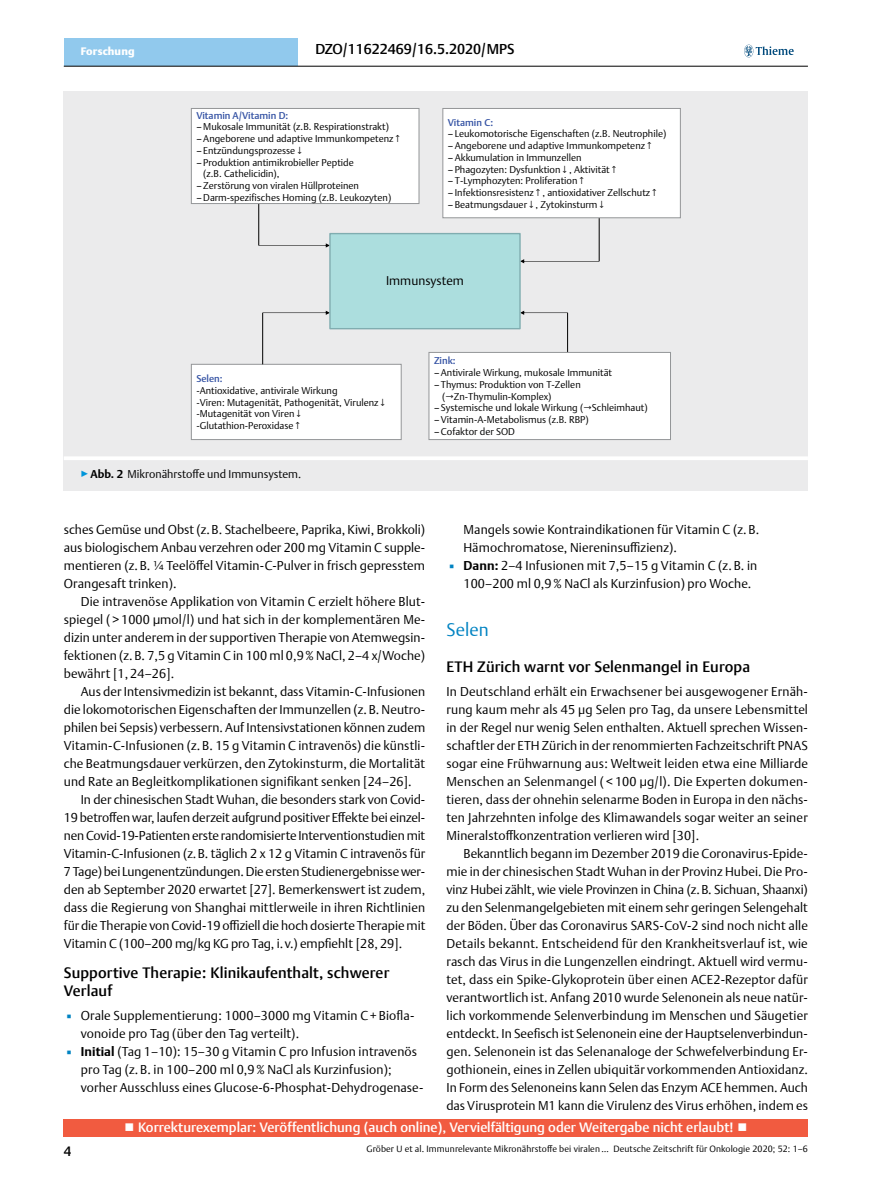
<style>
.page{position:relative;width:893px;height:1191px;background:#fff}
.page>*{position:absolute;margin:0;border:0;box-sizing:border-box;transform-origin:0 0}
.t1{font:300 18px "Thieme Argo 2011";letter-spacing:.01em;color:#0083c2}
.t2{font:500 15px/18px "Thieme Argo 2011";letter-spacing:.01em;color:#000}
.t3{font:500 14.25px "Thieme Argo 2011";color:#000}
.t4{font:500 13.5px "Thieme Argo 2011";color:#fff}
.t5{font:500 13.5px "Thieme Argo 2011";color:#000}
.t6{font:300 12.75px/18px "Thieme Argo 2011";letter-spacing:.01em;color:#000;text-align:justify}
.t7{font:300 12.6px "Thieme Argo 2011";color:#000}
.t8{font:300 11.25px "Thieme Argo 2011";color:#000}
.t9{font:900 10.8px "Thieme Argo 2011";letter-spacing:.01em;color:#fff}
.t10{font:300 9.75px/11.7px "Thieme Argo 2011";color:#000}
.t11{font:500 9.75px "Thieme Argo 2011";color:#3553a4}
.t12{font:300 9px "Thieme Argo 2011";letter-spacing:.01em;color:#000}
.s1{color:#0095da}
.s2{font-weight:700}
.s3{color:#0083c2}
</style>
<div class="page">
<div style="left:64px;top:1119px;width:744px;height:17px;background:#f15b40"></div>
<div style="left:64px;top:38px;width:234px;height:28px;background:#91c9ed"></div>
<svg style="left:744px;top:45px;width:50px;height:12px"></svg>
<hr style="left:64px;top:66px;width:744px;height:1px;background:#000">
<div style="left:64px;top:91px;width:744px;height:365px;background:#ebebec"></div>
<hr style="left:258px;top:202px;width:1px;height:43px;background:#000">
<hr style="left:599px;top:218px;width:1px;height:43px;background:#000">
<hr style="left:567px;top:313px;width:1px;height:39px;background:#000">
<div style="left:191px;top:108px;width:228px;height:96px;background:#fff;border:1px solid #949698"></div>
<div style="left:429px;top:352px;width:242px;height:88px;background:#fff;border:1px solid #949698"></div>
<div style="left:442px;top:108px;width:239px;height:110px;background:#fff;border:1px solid #949698"></div>
<div style="left:191px;top:364px;width:211px;height:76px;background:#fff;border:1px solid #949698"></div>
<svg style="left:259px;top:243px;width:70px;height:4px"></svg>
<svg style="left:521px;top:259px;width:78px;height:4px"></svg>
<hr style="left:262px;top:313px;width:1px;height:51px;background:#000">
<svg style="left:263px;top:311px;width:66px;height:4px"></svg>
<svg style="left:521px;top:311px;width:47px;height:4px"></svg>
<div style="left:329px;top:233px;width:192px;height:96px;background:#acdede;border:1px solid #80adb0"></div>
<div style="left:64px;top:456px;width:744px;height:35px;background:#ebebec"></div>
<hr style="left:64px;top:456px;width:744px;height:4px;background:#fff">
<p class="t9" style="left:81px;top:44px;width:55px">Forschung</p>
<p class="t3" style="left:315px;top:40px;width:201px">DZO/11622469/16.5.2020/MPS</p>
<p class="t11" style="left:196px;top:109px;width:93px">Vitamin A/Vitamin D:</p>
<p class="t10" style="left:196px;top:121px;width:207px">– Mukosale Immunität (z.B. Respirationstrakt) –Angeborene und adaptive Immunkompetenz↑ –Entzündungsprozesse↓</p>
<p class="t10" style="left:203px;top:156px;width:152px;text-indent:-7px">– Produktion antimikrobieller Peptide (z.B. Cathelicidin),</p>
<p class="t10" style="left:196px;top:179px;width:196px">– Zerstörung von viralen Hüllproteinen –Darm-spezifisches Homing (z.B. Leukozyten)</p>
<p class="t11" style="left:448px;top:116px;width:47px">Vitamin C:</p>
<p class="t10" style="left:448px;top:128px;width:220px">–Leukomotorische Eigenschaften (z.B. Neutrophile) –Angeborene und adaptive Immunkompetenz↑ –Akkumulation in Immunzellen</p>
<p class="t10" style="left:448px;top:163px;width:212px">– Phagozyten: Dysfunktion↓, Aktivität↑ –T-Lymphozyten: Proliferation↑ –Infektionsresistenz↑, antioxidativer Zellschutz↑</p>
<p class="t10" style="left:448px;top:198px;width:160px">– Beatmungsdauer↓, Zytokinsturm↓</p>
<p class="t7" style="left:386px;top:272px;width:79px">Immunsystem</p>
<p class="t11" style="left:196px;top:372px;width:28px">Selen:</p>
<p class="t10" style="left:196px;top:384px;width:192px">-Antioxidative, antivirale Wirkung<br>-Viren: Mutagenität, Pathogenität, Virulenz↓ -Mutagenität von Viren↓ -Glutathion-Peroxidase↑</p>
<p class="t11" style="left:434px;top:354px;width:23px">Zink:</p>
<p class="t10" style="left:434px;top:367px;width:180px">–Antivirale Wirkung, mukosale Immunität</p>
<p class="t10" style="left:434px;top:378px;width:148px">–Thymus: Produktion von T-Zellen</p>
<p class="t10" style="left:442px;top:390px;width:111px">(→Zn-Thymulin-Komplex)</p>
<p class="t10" style="left:434px;top:402px;width:215px">– Systemische und lokale Wirkung (→Schleimhaut) –Vitamin-A-Metabolismus (z.B. RBP)<br>–Cofaktor der SOD</p>
<p class="t8" style="left:81px;top:467px;width:222px"><span class="s1">▶</span><span class="s2">Abb. 2</span> Mikronährstoffe und Immunsystem.</p>
<p class="t6" style="left:64px;top:520px;width:363px">sches Gemüse und Obst (z.B. Stachelbeere, Paprika, Kiwi, Brokkoli) aus biologischem Anbau verzehren oder 200 mg Vitamin C supple&shy;mentieren (z.B. ¼ Teelöffel Vitamin-C-Pulver in frisch gepresstem Orangesaft trinken).</p>
<p class="t6" style="left:64px;top:592px;width:363px;text-indent:17px">Die intravenöse Applikation von Vitamin C erzielt höhere Blut&shy;spiegel ( &gt; 1000 µmol/l) und hat sich in der komplementären Me&shy;dizin unter anderem in der supportiven Therapie von Atemwegsin&shy;fektionen (z.B. 7,5 g Vitamin C in 100 ml 0,9% NaCl, 2–4 x/Woche) bewährt [1, 24–26].</p>
<p class="t6" style="left:64px;top:682px;width:363px;text-indent:17px">Aus der Intensivmedizin ist bekannt, dass Vitamin-C-Infusionen die lokomotorischen Eigenschaften der Immunzellen (z.B. Neutro&shy;philen bei Sepsis) verbessern. Auf Intensivstationen können zudem Vitamin-C-Infusionen (z. B. 15 g Vitamin C intravenös) die künstli&shy;che Beatmungsdauer verkürzen, den Zytokinsturm, die Mortalität und Rate an Begleitkomplikationen signifikant senken [24–26].</p>
<p class="t6" style="left:64px;top:790px;width:363px;text-indent:17px">In der chinesischen Stadt Wuhan, die besonders stark von Covid-19 betroffen war, laufen derzeit aufgrund positiver Effekte bei einzel&shy;nen Covid-19-Patienten erste randomisierte Interventionstudien mit Vitamin-C-Infusionen (z.B. täglich 2 x 12 g Vitamin C intravenös für 7 Tage) bei Lungenentzündungen. Die ersten Studienergebnisse wer&shy;den ab September 2020 erwartet [27]. Bemerkenswert ist zudem, dass die Regierung von Shanghai mittlerweile in ihren Richtlinien für die Therapie von Covid-19 offiziell die hoch dosierte Therapie mit Vitamin C (100–200 mg/kg KG pro Tag, i.v.) empfiehlt [28, 29].</p>
<p class="t2" style="left:64px;top:963px;width:327px">Supportive Therapie: Klinikaufenthalt, schwerer<br>Verlauf</p>
<p class="t6" style="left:81px;top:1006px;width:335px;text-indent:-17px"><span class="s3">▪</span> Orale Supplementierung: 1000–3000 mg Vitamin C+ Biofla&shy;vonoide pro Tag (über den Tag verteilt).</p>
<p class="t6" style="left:81px;top:1042px;width:344px;text-align:left;text-indent:-17px"><span class="s3">▪</span> <span class="s2">Initial</span> (Tag 1–10): 15–30 g Vitamin C pro Infusion intravenös pro Tag (z. B. in 100–200 ml 0,9% NaCl als Kurzinfusion); vorher Ausschluss eines Glucose-6-Phosphat-Dehydrogenase-</p>
<p class="t6" style="left:463px;top:520px;width:297px">Mangels sowie Kontraindikationen für Vitamin C (z. B.<br>Hämochromatose, Niereninsuffizienz).</p>
<p class="t6" style="left:463px;top:556px;width:295px;text-indent:-17px"><span class="s3">▪</span> <span class="s2">Dann:</span> 2–4 Infusionen mit 7,5–15 g Vitamin C (z. B. in<br>100–200 ml 0,9% NaCl als Kurzinfusion) pro Woche.</p>
<h1 class="t1" style="left:446px;top:617px;width:44px">Selen</h1>
<p class="t2" style="left:446px;top:657px;width:305px">ETH Zürich warnt vor Selenmangel in Europa</p>
<p class="t6" style="left:446px;top:682px;width:363px">In Deutschland erhält ein Erwachsener bei ausgewogener Ernäh&shy;rung kaum mehr als 45 μg Selen pro Tag, da unsere Lebensmittel in der Regel nur wenig Selen enthalten. Aktuell sprechen Wissen&shy;schaftler der ETH Zürich in der renommierten Fachzeitschrift PNAS sogar eine Frühwarnung aus: Weltweit leiden etwa eine Milliarde Menschen an Selenmangel ( &lt; 100 µg/l). Die Experten dokumen&shy;tieren, dass der ohnehin selenarme Boden in Europa in den nächs&shy;ten Jahrzehnten infolge des Klimawandels sogar weiter an seiner Mineralstoffkonzentration verlieren wird [30].</p>
<p class="t6" style="left:446px;top:844px;width:363px;text-indent:17px">Bekanntlich begann im Dezember 2019 die Coronavirus-Epide&shy;mie in der chinesischen Stadt Wuhan in der Provinz Hubei. Die Pro&shy;vinz Hubei zählt, wie viele Provinzen in China (z.B. Sichuan, Shaanxi) zu den Selenmangelgebieten mit einem sehr geringen Selengehalt der Böden. Über das Coronavirus SARS-CoV-2 sind noch nicht alle Details bekannt. Entscheidend für den Krankheitsverlauf ist, wie rasch das Virus in die Lungenzellen eindringt. Aktuell wird vermu&shy;tet, dass ein Spike-Glykoprotein über einen ACE2-Rezeptor dafür verantwortlich ist. Anfang 2010 wurde Selenonein als neue natür&shy;lich vorkommende Selenverbindung im Menschen und Säugetier entdeckt. In Seefisch ist Selenonein eine der Hauptselenverbindun&shy;gen. Selenonein ist das Selenanaloge der Schwefelverbindung Er&shy;gothionein, eines in Zellen ubiquitär vorkommenden Antioxidanz.<br>In Form des Selenoneins kann Selen das Enzym ACE hemmen. Auch das Virusprotein M1 kann die Virulenz des Virus erhöhen, indem es</p>
<p class="t5" style="left:64px;top:1142px;width:9px">4</p>
<p class="t4" style="left:124px;top:1118px;width:626px">■ Korrekturexemplar: Veröffentlichung (auch online), Vervielfältigung oder Weitergabe nicht erlaubt! ■</p>
<p class="t12" style="left:366px;top:1143px;width:443px">Gröber U et al. Immunrelevante Mikronährstoffe bei viralen … Deutsche Zeitschrift für Onkologie 2020; 52: 1–6</p>
</div>
